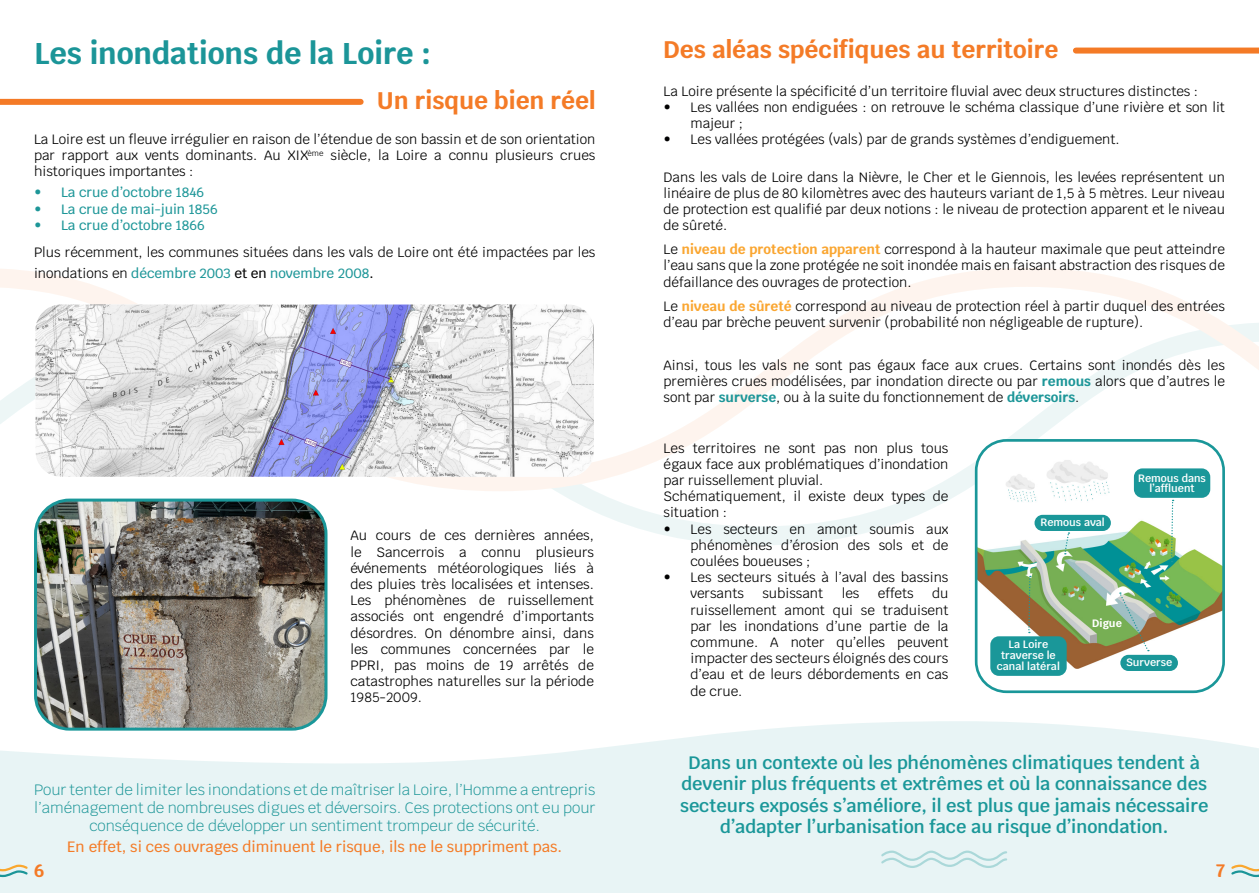
<style>
.page{position:relative;width:1259px;height:893px;background:#fff}
.page>*{position:absolute;margin:0;border:0;box-sizing:border-box;transform-origin:0 0}
.t1{font:700 30px "Krub";color:#1b9598}
.t2{font:700 24px "Krub";color:#f47b27}
.t3{font:600 18px/21.6px "Krub";color:#1a9799;text-align:center}
.t4{font:700 18px "Krub";color:#f47a26}
.t5{font:300 15px/18px "Krub";color:#1d9698;text-align:center}
.t6{font:500 15px "Krub";color:#f47c28}
.t7{font:13.5px/16.2px "Krub";color:#000001;text-align:justify}
.t8{font:500 13.5px "Krub";color:#1d9698}
.t9{font:600 10.65px/10.6px "Krub";color:#fff;text-align:center}
.t10{font:700 10.65px "Krub";color:#fff}
.s1{font-weight:500;color:#1d9698}
.s2{font-weight:500}
.s3{font-weight:700;color:#faa631}
.s4{font-weight:700;color:#1d9698}
</style>
<div class="page">
<svg style="left:34px;top:501px;width:941px;height:46px"></svg>
<svg style="left:0;top:268px;width:1259px;height:233px"></svg>
<svg style="left:0;top:721px;width:1259px;height:172px;background:#eaf5f6"></svg>
<svg style="left:1230px;top:863px;width:29px;height:15px"></svg>
<svg style="left:0;top:863px;width:29px;height:15px"></svg>
<img style="left:36px;top:304px;width:558px;height:173px">
<svg style="left:880px;top:849px;width:128px;height:20px;background:#d9edee"></svg>
<div style="left:0;top:99px;width:361px;height:6px;background:#f47a26"></div>
<div style="left:1076px;top:48px;width:183px;height:6px;background:#f47a26"></div>
<div style="left:976px;top:440px;width:247px;height:252px;background:#fff;border-radius:30px"></div>
<img style="left:979px;top:460px;width:242px;height:209px">
<div style="left:975px;top:439px;width:250px;height:254px;border:3px solid #1a9799;border-radius:30px"></div>
<div style="left:1034px;top:515px;width:77px;height:16px;background:#1a9799;border-radius:8px"></div>
<svg style="left:1063px;top:532px;width:6px;height:22px"></svg>
<div style="left:1120px;top:655px;width:58px;height:16px;background:#1a9799;border-radius:8px"></div>
<svg style="left:1118px;top:592px;width:31px;height:59px;background:#9dae90"></svg>
<div style="left:1134px;top:468px;width:76px;height:30px;background:#1a9799;border-radius:9px"></div>
<svg style="left:1170px;top:500px;width:4px;height:62px"></svg>
<div style="left:990px;top:636px;width:76px;height:40px;background:#1a9799;border-radius:9px"></div>
<svg style="left:1027px;top:576px;width:4px;height:57px"></svg>
<img style="left:36px;top:500px;width:290px;height:229px">
<div style="left:34px;top:499px;width:293px;height:232px;border:3px solid #1a9799;border-radius:34px"></div>
<p class="t1" style="left:34px;top:36px;width:398px">Les inondations de la Loire :</p>
<p class="t2" style="left:377px;top:87px;width:220px">Un risque bien réel</p>
<p class="t7" style="left:34px;top:131px;width:563px">La Loire est un fleuve irrégulier en raison de l’étendue de son bassin et de son orientation par rapport aux vents dominants. Au XIX<sup>ème</sup> siècle, la Loire a connu plusieurs crues historiques importantes :</p>
<p class="t8" style="left:34px;top:185px;width:172px">• La crue d’octobre 1846</p>
<p class="t8" style="left:34px;top:201px;width:185px">• La crue de mai-juin 1856</p>
<p class="t8" style="left:34px;top:217px;width:173px">• La crue d’octobre 1866</p>
<p class="t7" style="left:34px;top:242px;width:563px;line-height:21px">Plus récemment, les communes situées dans les vals de Loire ont été impactées par les inondations en <span class="s1">décembre 2003</span> <span class="s2">et en</span> <span class="s1">novembre 2008</span><span class="s2">.</span></p>
<p class="t7" style="left:350px;top:528px;width:245px">Au cours de ces dernières années, le Sancerrois a connu plusieurs événements météorologiques liés à des pluies très localisées et intenses.<br>Les phénomènes de ruissellement associés ont engendré d’importants désordres. On dénombre ainsi, dans les communes concernées par le PPRI, pas moins de 19 arrêtés de catastrophes naturelles sur la période 1985-2009.</p>
<p class="t5" style="left:34px;top:781px;width:563px">Pour tenter de limiter les inondations et de maîtriser la Loire, l’Homme a entrepris l’aménagement de nombreuses digues et déversoirs. Ces protections ont eu pour conséquence de développer un sentiment trompeur de sécurité.</p>
<p class="t6" style="left:67px;top:838px;width:496px">En effet, si ces ouvrages diminuent le risque, ils ne le suppriment pas.</p>
<p class="t2" style="left:663px;top:36px;width:396px">Des aléas spécifiques au territoire</p>
<p class="t7" style="left:663px;top:83px;width:536px">La Loire présente la spécificité d’un territoire fluvial avec deux structures distinctes :</p>
<p class="t7" style="left:690px;top:99px;width:536px;text-indent:-27px">• Les vallées non endiguées : on retrouve le schéma classique d’une rivière et son lit majeur ;</p>
<p class="t7" style="left:663px;top:132px;width:458px">• Les vallées protégées (vals) par de grands systèmes d’endiguement.</p>
<p class="t7" style="left:663px;top:169px;width:563px">Dans les vals de Loire dans la Nièvre, le Cher et le Giennois, les levées représentent un linéaire de plus de 80 kilomètres avec des hauteurs variant de 1,5 à 5 mètres. Leur niveau de protection est qualifié par deux notions : le niveau de protection apparent et le niveau de sûreté.</p>
<p class="t7" style="left:663px;top:241px;width:563px">Le <span class="s3">niveau de protection apparent</span> correspond à la hauteur maximale que peut atteindre l’eau sans que la zone protégée ne soit inondée mais en faisant abstraction des risques de défaillance des ouvrages de protection.</p>
<p class="t7" style="left:663px;top:298px;width:563px">Le <span class="s3">niveau de sûreté</span> correspond au niveau de protection réel à partir duquel des entrées d’eau par brèche peuvent survenir (probabilité non négligeable de rupture).</p>
<p class="t7" style="left:663px;top:357px;width:563px">Ainsi, tous les vals ne sont pas égaux face aux crues. Certains sont inondés dès les premières crues modélisées, par inondation directe ou par <span class="s4">remous</span> alors que d’autres le sont par <span class="s4">surverse</span>, ou à la suite du fonctionnement de <span class="s4">déversoirs</span>.</p>
<p class="t7" style="left:663px;top:440px;width:286px">Les territoires ne sont pas non plus tous égaux face aux problématiques d’inondation par ruissellement pluvial.</p>
<p class="t7" style="left:663px;top:488px;width:286px">Schématiquement, il existe deux types de situation :</p>
<p class="t7" style="left:690px;top:521px;width:259px;text-indent:-27px">• Les secteurs en amont soumis aux phénomènes d’érosion des sols et de coulées boueuses ;</p>
<p class="t7" style="left:690px;top:569px;width:259px;text-indent:-27px">• Les secteurs situés à l’aval des bassins versants</p>
<p class="t7" style="left:690px;top:586px;width:259px;text-indent:242px">du ruissellement amont qui se traduisent par les inondations d’une partie de la commune. A noter qu’elles peuvent impacter des secteurs éloignés des cours d’eau et de leurs débordements en cas de crue.</p>
<p class="t7" style="left:762px;top:586px;width:62px">subissant</p>
<p class="t7" style="left:841px;top:586px;width:19px">les</p>
<p class="t7" style="left:878px;top:586px;width:37px">effets</p>
<p class="t9" style="left:1040px;top:517px;width:66px">Remous aval</p>
<p class="t9" style="left:1138px;top:473px;width:69px">Remous dans l’affluent</p>
<p class="t10" style="left:1092px;top:617px;width:31px">Digue</p>
<p class="t9" style="left:997px;top:639px;width:65px">La Loire traverse le canal latéral</p>
<p class="t9" style="left:1126px;top:657px;width:48px">Surverse</p>
<p class="t3" style="left:680px;top:752px;width:530px">Dans un contexte où les phénomènes climatiques tendent à devenir plus fréquents et extrêmes et où la connaissance des secteurs exposés s’améliore, il est plus que jamais nécessaire d’adapter l’urbanisation face au risque d’inondation.</p>
<p class="t4" style="left:34px;top:860px;width:12px">6</p>
<p class="t4" style="left:1216px;top:860px;width:10px">7</p>
</div>
